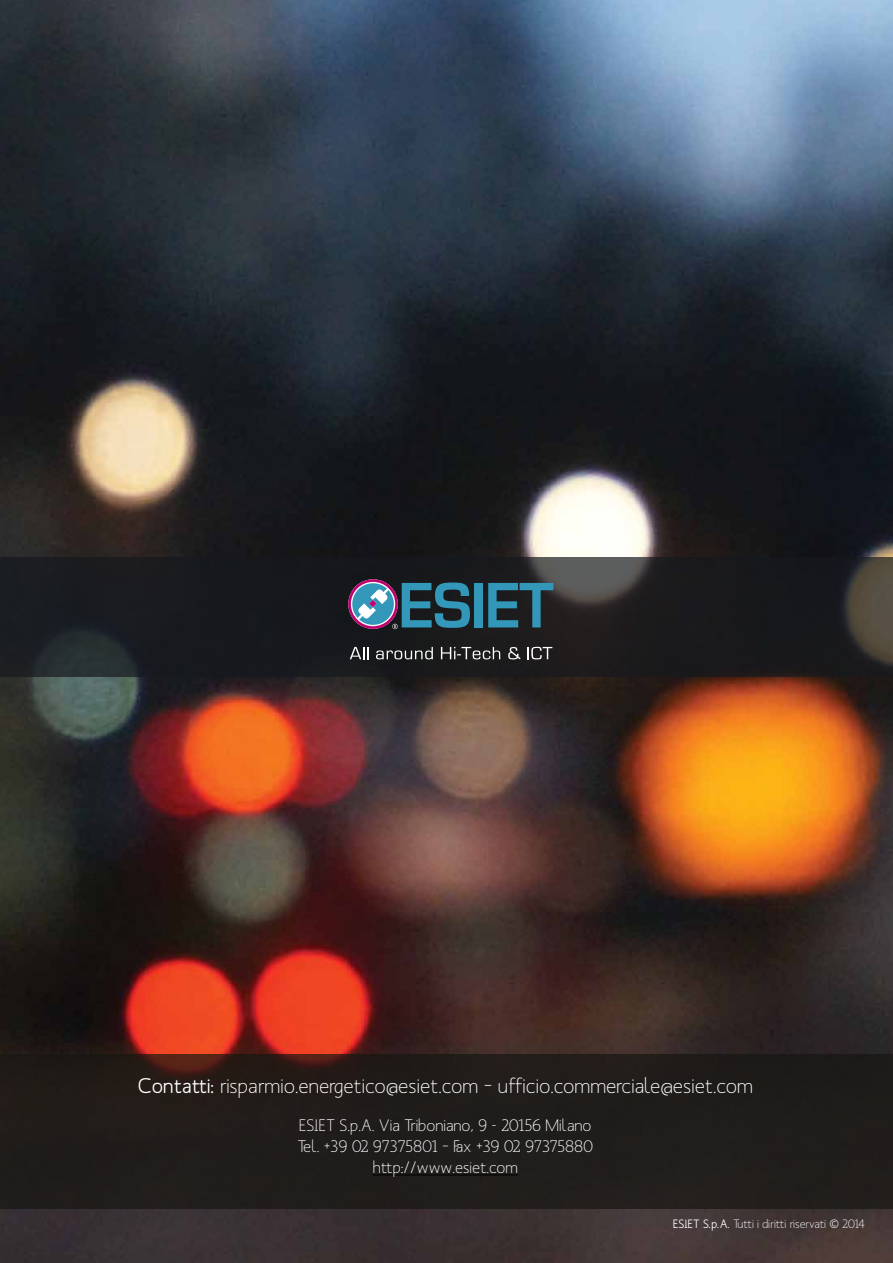
<style>
.page{position:relative;width:893px;height:1263px;background:#fff}
.page>*{position:absolute;margin:0;border:0;box-sizing:border-box;transform-origin:0 0}
.t1{font:21px "Mank Sans";color:#fff}
.t2{font:16.5px/21px "Mank Sans";color:#fff;text-align:center}
.t3{font:12px "Mank Sans";color:#fff}
.s1{font-weight:500}
</style>
<div class="page">
<img style="left:0;top:0;width:893px;height:1263px">
<div style="left:0;top:557px;width:893px;height:119px;background:#16191e"></div>
<div style="left:0;top:1054px;width:893px;height:155px;background:#201d1b"></div>
<hr style="left:373px;top:1175px;width:145px;height:1px;background:#000">
<svg style="left:350px;top:647px;width:18px;height:12px"></svg>
<svg style="left:376px;top:647px;width:57px;height:12px"></svg>
<svg style="left:441px;top:647px;width:59px;height:12px"></svg>
<svg style="left:508px;top:647px;width:13px;height:12px"></svg>
<svg style="left:527px;top:647px;width:25px;height:12px"></svg>
<div style="left:474px;top:583px;width:9px;height:44px;background:#3397b9"></div>
<svg style="left:488px;top:583px;width:65px;height:44px"></svg>
<svg style="left:348px;top:579px;width:122px;height:50px"></svg>
<p class="t1" style="left:138px;top:1073px;width:617px"><span class="s1">Contatti:</span> risparmio.energetico@esiet.com – ufficio.commerciale@esiet.com</p>
<p class="t2" style="left:297px;top:1114px;width:298px">ESIET S.p.A. Via Triboniano, 9 - 20156 Milano<br>Tel. +39 02 97375801 – Fax +39 02 97375880 http://www.esiet.com</p>
<p class="t3" style="left:673px;top:1216px;width:194px"><span class="s1">ESIET S.p.A.</span> Tutti i diritti riservati © 2014</p>
</div>
